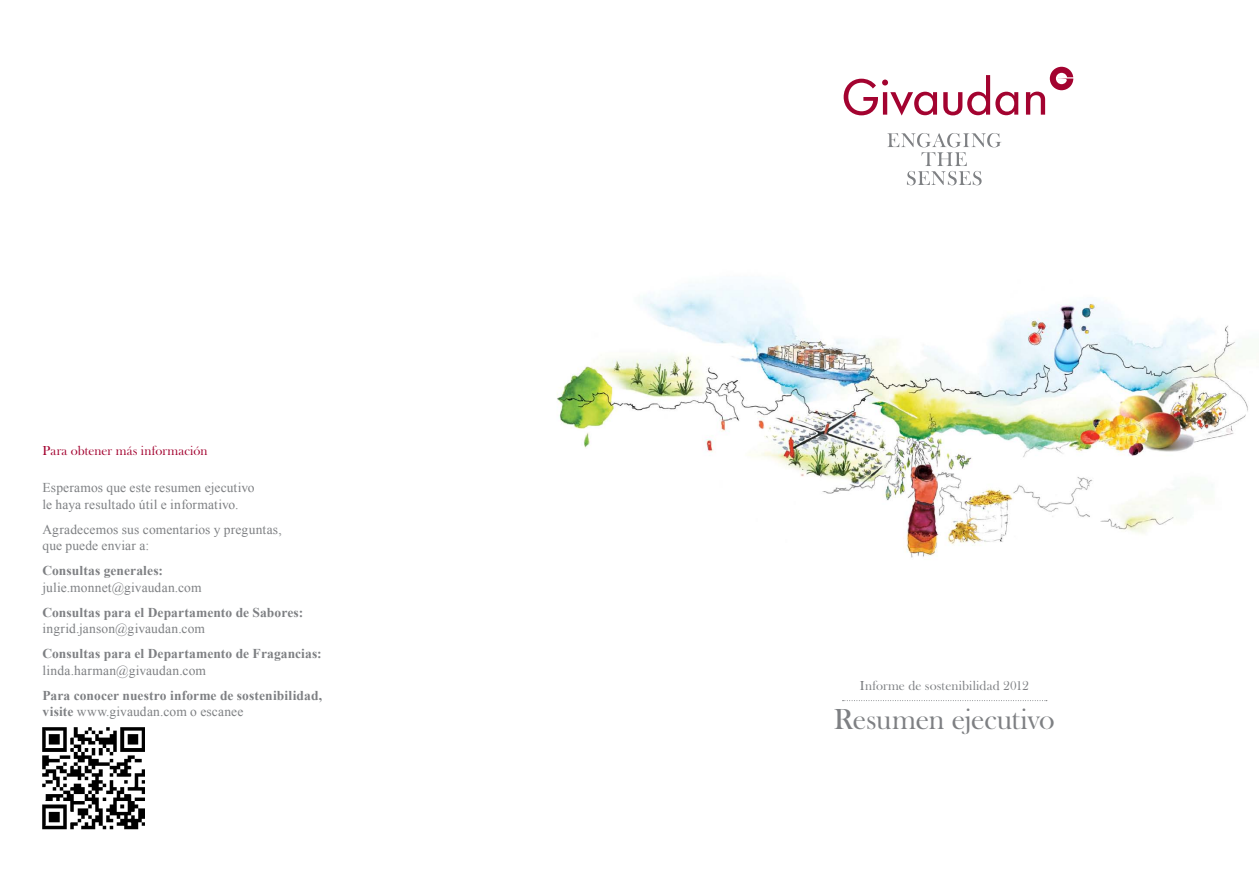
<style>
.page{position:relative;width:1259px;height:893px;background:#fff}
.page>*{position:absolute;margin:0;border:0;box-sizing:border-box;transform-origin:0 0}
.t1{font:30px "Baskerville Old Face EF";letter-spacing:-.01em;color:#7e8083}
.t2{font:13.5px/16.5px "Times New Roman";letter-spacing:.01em;color:#7e8083}
.t3{font:700 13.5px/16.5px "Times New Roman";letter-spacing:.01em;color:#7e8083}
.t4{font:13.5px "Baskerville Old Face EF";letter-spacing:.005em;color:#7e8083}
.t5{font:13.5px "Baskerville Old Face EF";letter-spacing:.01em;color:#a30330}
.s1{font-weight:400}
</style>
<div class="page">
<img style="left:557px;top:285px;width:691px;height:273px">
<svg style="left:887px;top:133px;width:114px;height:52px"></svg>
<svg style="left:843px;top:79px;width:94px;height:37px"></svg>
<svg style="left:943px;top:75px;width:75px;height:40px"></svg>
<svg style="left:1026px;top:67px;width:47px;height:48px"></svg>
<svg style="left:842px;top:700px;width:205px;height:1px"></svg>
<img style="left:43px;top:727px;width:102px;height:102px">
<p class="t5" style="left:43px;top:443px;width:166px">Para obtener más información</p>
<p class="t2" style="left:43px;top:479px;width:214px">Esperamos que este resumen ejecutivo le haya resultado útil e informativo.</p>
<p class="t2" style="left:43px;top:521px;width:241px">Agradecemos sus comentarios y preguntas, que puede enviar a:</p>
<p class="t3" style="left:43px;top:562px;width:122px">Consultas generales:</p>
<p class="t2" style="left:43px;top:579px;width:161px">julie.monnet@givaudan.com</p>
<p class="t3" style="left:43px;top:604px;width:262px">Consultas para el Departamento de Sabores:</p>
<p class="t2" style="left:43px;top:620px;width:164px">ingrid.janson@givaudan.com</p>
<p class="t3" style="left:43px;top:645px;width:281px">Consultas para el Departamento de Fragancias:</p>
<p class="t2" style="left:43px;top:662px;width:165px">linda.harman@givaudan.com</p>
<p class="t3" style="left:43px;top:687px;width:281px">Para conocer nuestro informe de sostenibilidad, visite <span class="s1">www.givaudan.com o escanee</span></p>
<p class="t4" style="left:860px;top:678px;width:170px">Informe de sostenibilidad 2012</p>
<h1 class="t1" style="left:834px;top:702px;width:222px">Resumen ejecutivo</h1>
</div>
